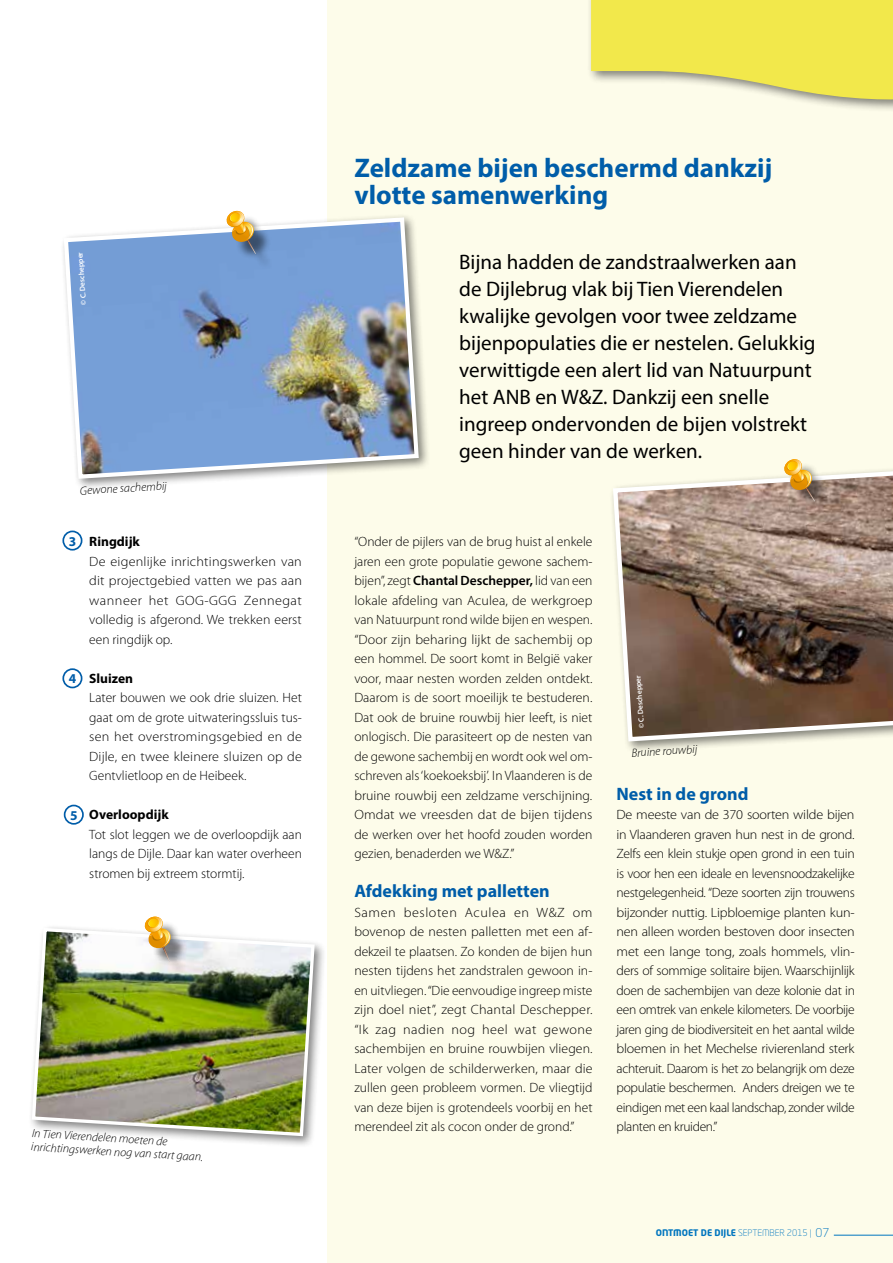
<style>
.page{position:relative;width:893px;height:1263px;background:#fff}
.page>*{position:absolute;margin:0;border:0;box-sizing:border-box;transform-origin:0 0}
.t1{font:700 27px/27px "Myriad Pro";color:#005da9}
.t2{font:21px/27px "Myriad Pro";color:#000}
.t3{font:700 18px "Myriad Pro";color:#005da9}
.t4{font:300 13.5px/19.5px "Myriad Pro";color:#000;text-align:justify;scale:1.05 1}
.t5{font:300 13.5px/19.5px "Myriad Pro";color:#000;text-align:justify}
.t6{font:700 13.5px "Myriad Pro";color:#000}
.t7{font:700 13.5px "Myriad Pro";color:#005da9}
.t8{font:italic 300 12px/13.4px "Myriad Pro";color:#000}
.t9{font:700 9px "Neo Tech Std";color:#0075bf}
.t10{font:600 7.5px "Myriad Pro";color:#fff}
.s1{font-weight:600}
.s2{font-weight:300}
.s3{font-weight:300;font-size:12px}
</style>
<div class="page">
<div style="left:327px;top:0;width:566px;height:1263px;background:#fdfcea"></div>
<div style="left:586px;top:0;width:307px;height:113px;background:#000;opacity:.5"></div>
<svg style="left:591px;top:0;width:302px;height:103px;background:#efe765"></svg>
<div style="left:62px;top:531px;width:20px;height:20px;border:2px solid #005da9;border-radius:50%"></div>
<div style="left:62px;top:668px;width:20px;height:20px;border:2px solid #005da9;border-radius:50%"></div>
<div style="left:64px;top:805px;width:20px;height:20px;border:2px solid #005da9;border-radius:50%"></div>
<div style="left:27px;top:923px;width:300px;height:226px;background:#000;opacity:.5"></div>
<img style="left:30px;top:926px;width:286px;height:212px">
<div style="left:149px;top:920px;width:39px;height:58px;background:#000;opacity:.5"></div>
<svg style="left:144px;top:917px;width:28px;height:45px"></svg>
<hr style="left:834px;top:1235px;width:59px;height:1px;background:#0075bf">
<div style="left:59px;top:213px;width:372px;height:278px;background:#000;opacity:.5"></div>
<img style="left:62px;top:215px;width:359px;height:266px">
<div style="left:230px;top:215px;width:43px;height:56px;background:#000;opacity:.5"></div>
<svg style="left:225px;top:211px;width:31px;height:43px"></svg>
<div style="left:608px;top:462px;width:285px;height:292px;background:#000;opacity:.5"></div>
<svg style="left:611px;top:464px;width:282px;height:280px;background:#927d6f"></svg>
<div style="left:788px;top:463px;width:44px;height:55px;background:#000;opacity:.5"></div>
<svg style="left:783px;top:459px;width:32px;height:42px"></svg>
<p class="t10" style="left:79px;top:306px;width:55px;rotate:-94deg">© C. Deschepper</p>
<p class="t8" style="left:80px;top:485px;width:88px;rotate:-4deg">Gewone sachembij</p>
<p class="t7" style="left:69px;top:532px;width:9px">3</p>
<p class="t7" style="left:69px;top:670px;width:9px">4</p>
<p class="t7" style="left:70px;top:806px;width:9px">5</p>
<p class="t6" style="left:89px;top:533px;width:52px">Ringdijk</p>
<p class="t4" style="left:89px;top:551px;width:204px">De eigenlijke inrichtingswerken van dit projectgebied vatten we pas aan wanneer het GOG-GGG Zennegat volledig is afgerond. We trekken eerst een ringdijk op.</p>
<p class="t6" style="left:89px;top:669px;width:45px">Sluizen</p>
<p class="t5" style="left:89px;top:688px;width:214px">Later bouwen we ook drie sluizen. Het gaat om de grote uitwateringssluis tus&shy;sen het overstromingsgebied en de Dijle, en twee kleinere sluizen op de Gentvlietloop en de Heibeek.</p>
<p class="t6" style="left:89px;top:806px;width:81px">Overloopdijk</p>
<p class="t5" style="left:89px;top:824px;width:214px">Tot slot leggen we de overloopdijk aan langs de Dijle. Daar kan water overheen stromen bij extreem stormtij.</p>
<p class="t8" style="left:33px;top:1126px;width:174px;rotate:4deg">In Tien Vierendelen moeten de inrichtingswerken nog van start gaan.</p>
<h1 class="t1" style="left:354px;top:153px;width:420px">Zeldzame bijen beschermd dankzij vlotte samenwerking</h1>
<p class="t2" style="left:459px;top:248px;width:358px">Bijna hadden de zandstraalwerken aan de Dijlebrug vlak bij Tien Vierendelen kwalijke gevolgen voor twee zeldzame bijenpopulaties die er nestelen. Gelukkig verwittigde een alert lid van Natuurpunt het ANB en W&amp;Z. Dankzij een snelle ingreep ondervonden de bijen volstrekt geen hinder van de werken.</p>
<p class="t5" style="left:354px;top:532px;width:240px">“Onder de pijlers van de brug huist al enkele jaren een grote populatie gewone sachem&shy;bijen”, zegt <span class="s1">Chantal Deschepper,</span> lid van een lokale afdeling van Aculea, de werkgroep van Natuurpunt rond wilde bijen en wespen. “Door zijn beharing lijkt de sachembij op een hommel. De soort komt in België vaker voor, maar nesten worden zelden ontdekt.<br>Daarom is de soort moeilijk te bestuderen.<br>Dat ook de bruine rouwbij hier leeft, is niet onlogisch. Die parasiteert op de nesten van de gewone sachembij en wordt ook wel om&shy;schreven als ‘koekoeksbij’. In Vlaanderen is de bruine rouwbij een zeldzame verschijning.<br>Omdat we vreesden dat de bijen tijdens de werken over het hoofd zouden worden gezien, benaderden we W&amp;Z.”</p>
<h3 class="t3" style="left:354px;top:879px;width:197px">Afdekking met palletten</h3>
<p class="t4" style="left:354px;top:902px;width:228px">Samen besloten Aculea en W&amp;Z om bovenop de nesten palletten met een af&shy;dekzeil te plaatsen. Zo konden de bijen hun nesten tijdens het zandstralen gewoon in&shy;en uitvliegen. “Die eenvoudige ingreep miste zijn doel niet”, zegt Chantal Deschepper. “Ik zag nadien nog heel wat gewone sachembijen en bruine rouwbijen vliegen.<br>Later volgen de schilderwerken, maar die zullen geen probleem vormen. De vliegtijd van deze bijen is grotendeels voorbij en het merendeel zit als cocon onder de grond.”</p>
<p class="t10" style="left:637px;top:729px;width:55px;rotate:-94deg">© C. Deschepper</p>
<p class="t8" style="left:631px;top:747px;width:67px;rotate:-4deg">Bruine rouwbij</p>
<h3 class="t3" style="left:617px;top:782px;width:133px">Nest in de grond</h3>
<p class="t4" style="left:617px;top:805px;width:228px">De meeste van de 370 soorten wilde bijen in Vlaanderen graven hun nest in de grond.<br>Zelfs een klein stukje open grond in een tuin is voor hen een ideale en levensnoodzakelijke nestgelegenheid. “Deze soorten zijn trouwens bijzonder nuttig. Lipbloemige planten kun&shy;nen alleen worden bestoven door insecten met een lange tong, zoals hommels, vlin&shy;ders of sommige solitaire bijen. Waarschijnlijk doen de sachembijen van deze kolonie dat in een omtrek van enkele kilometers. De voorbije jaren ging de biodiversiteit en het aantal wilde bloemen in het Mechelse rivierenland sterk achteruit. Daarom is het zo belangrijk om deze populatie beschermen. Anders dreigen we te eindigen met een kaal landschap, zonder wilde planten en kruiden.”</p>
<p class="t9" style="left:656px;top:1226px;width:175px">ONTMOET DE DIJLE <span class="s2">SEPTEMBER 2015 |</span> <span class="s3">07</span></p>
</div>
